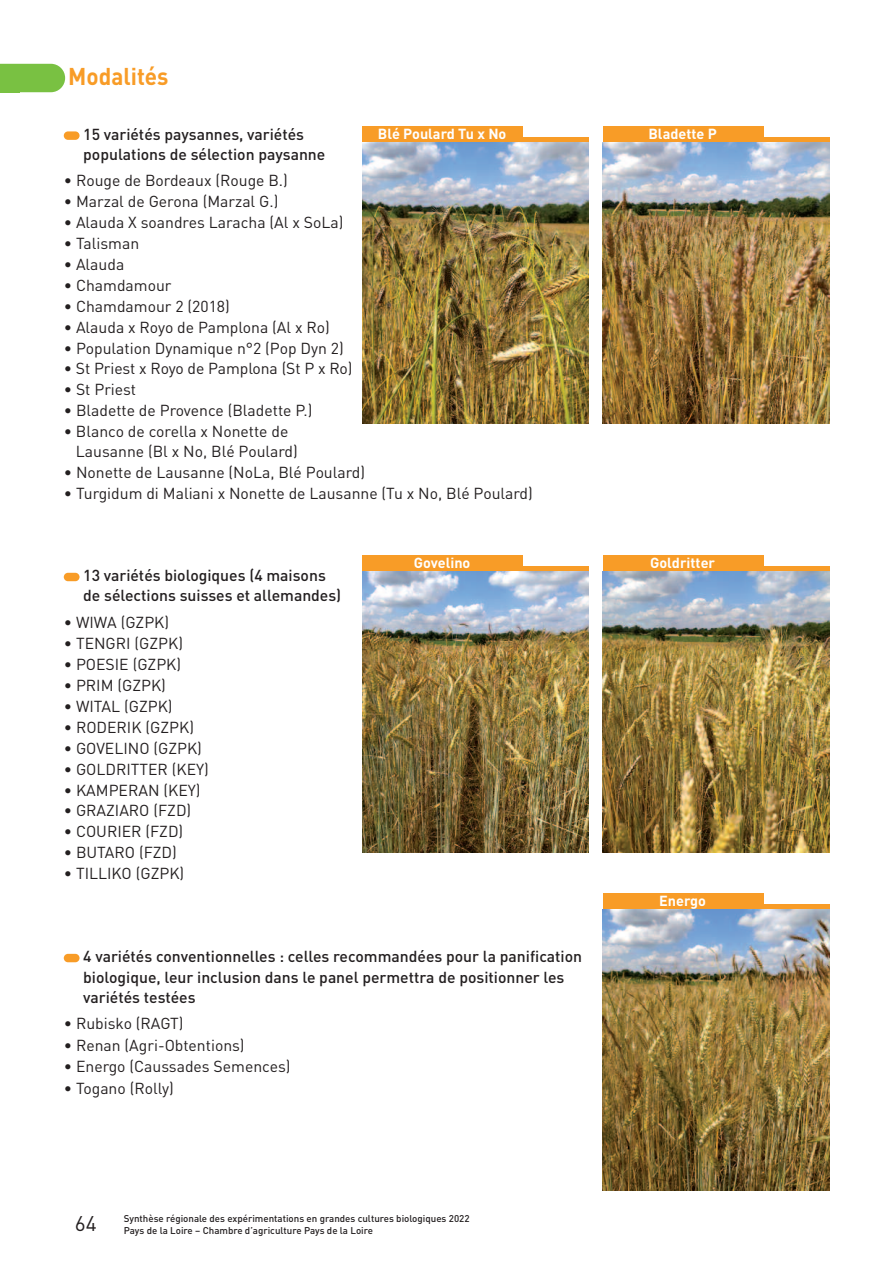
<style>
.page{position:relative;width:893px;height:1263px;background:#fff}
.page>*{position:absolute;margin:0;border:0;box-sizing:border-box;transform-origin:0 0}
.t1{font:700 24px "DIN";color:#f89c27;scale:.94 1}
.t2{font:21px "DIN";color:#231f20}
.t3{font:15.75px/19.6px "DIN";color:#231f20}
.t4{font:500 15.75px/20.2px "DIN";color:#231f20}
.t5{font:700 14.4px "DIN";color:#fff}
.t6{font:500 9.75px "DIN";color:#231f20}
</style>
<div class="page">
<hr style="left:362px;top:138px;width:227px;height:4px;background:#f89c27">
<svg style="left:20px;top:64px;width:45px;height:28px"></svg>
<div style="left:0;top:64px;width:20px;height:28px;background:#79c142"></div>
<div style="left:64px;top:131px;width:16px;height:9px;background:#f89c27;border-radius:4px"></div>
<div style="left:64px;top:573px;width:16px;height:8px;background:#f89c27;border-radius:4px"></div>
<div style="left:64px;top:954px;width:16px;height:8px;background:#f89c27;border-radius:4px"></div>
<div style="left:362px;top:126px;width:161px;height:16px;background:#f89c27"></div>
<img style="left:362px;top:142px;width:227px;height:282px">
<hr style="left:603px;top:138px;width:226px;height:4px;background:#f89c27">
<div style="left:603px;top:126px;width:160px;height:16px;background:#f89c27"></div>
<img style="left:603px;top:142px;width:226px;height:282px">
<hr style="left:362px;top:567px;width:227px;height:4px;background:#f89c27">
<div style="left:362px;top:555px;width:161px;height:16px;background:#f89c27"></div>
<img style="left:362px;top:571px;width:227px;height:282px">
<hr style="left:603px;top:567px;width:226px;height:4px;background:#f89c27">
<div style="left:603px;top:555px;width:160px;height:16px;background:#f89c27"></div>
<img style="left:603px;top:571px;width:226px;height:282px">
<hr style="left:603px;top:905px;width:226px;height:4px;background:#f89c27">
<div style="left:603px;top:893px;width:160px;height:16px;background:#f89c27"></div>
<img style="left:603px;top:909px;width:226px;height:282px">
<h1 class="t1" style="left:68px;top:63px;width:108px">Modalités</h1>
<p class="t5" style="left:378px;top:125px;width:130px">Blé Poulard Tu x No</p>
<p class="t4" style="left:83px;top:124px;width:244px">15 variétés paysannes, variétés populations de sélection paysanne</p>
<p class="t3" style="left:64px;top:171px;width:226px">• Rouge de Bordeaux (Rouge B.)</p>
<p class="t3" style="left:64px;top:192px;width:216px">• Marzal de Gerona (Marzal G.)</p>
<p class="t3" style="left:64px;top:213px;width:281px">• Alauda X soandres Laracha (Al x SoLa)</p>
<p class="t3" style="left:64px;top:234px;width:77px">• Talisman</p>
<p class="t3" style="left:64px;top:255px;width:62px">• Alauda</p>
<p class="t3" style="left:64px;top:275px;width:109px">• Chamdamour</p>
<p class="t3" style="left:64px;top:296px;width:168px">• Chamdamour 2 (2018)</p>
<p class="t3" style="left:64px;top:317px;width:268px">• Alauda x Royo de Pamplona (Al x Ro)</p>
<p class="t3" style="left:64px;top:338px;width:282px">• Population Dynamique n°2 (Pop Dyn 2)</p>
<p class="t3" style="left:64px;top:359px;width:290px">• St Priest x Royo de Pamplona (St P x Ro)</p>
<p class="t3" style="left:64px;top:380px;width:74px">• St Priest</p>
<p class="t3" style="left:64px;top:401px;width:250px">• Bladette de Provence (Bladette P.)</p>
<p class="t3" style="left:76px;top:422px;width:223px;text-indent:-12px">• Blanco de corella x Nonette de<br>Lausanne (Bl x No, Blé Poulard)</p>
<p class="t3" style="left:64px;top:463px;width:303px">• Nonette de Lausanne (NoLa, Blé Poulard)</p>
<p class="t3" style="left:64px;top:483px;width:470px">• Turgidum di Maliani x Nonette de Lausanne (Tu x No, Blé Poulard)</p>
<p class="t5" style="left:648px;top:125px;width:70px">Bladette P</p>
<p class="t4" style="left:83px;top:566px;width:259px">13 variétés biologiques (4 maisons de sélections suisses et allemandes)</p>
<p class="t3" style="left:64px;top:613px;width:107px">• WIWA (GZPK)</p>
<p class="t3" style="left:64px;top:634px;width:121px">• TENGRI (GZPK)</p>
<p class="t3" style="left:64px;top:655px;width:119px">• POESIE (GZPK)</p>
<p class="t3" style="left:64px;top:676px;width:104px">• PRIM (GZPK)</p>
<p class="t3" style="left:64px;top:696px;width:110px">• WITAL (GZPK)</p>
<p class="t3" style="left:64px;top:717px;width:132px">• RODERIK (GZPK)</p>
<p class="t3" style="left:64px;top:738px;width:140px">• GOVELINO (GZPK)</p>
<p class="t3" style="left:64px;top:759px;width:147px">• GOLDRITTER (KEY)</p>
<p class="t3" style="left:64px;top:780px;width:138px">• KAMPERAN (KEY)</p>
<p class="t3" style="left:64px;top:801px;width:129px">• GRAZIARO (FZD)</p>
<p class="t3" style="left:64px;top:822px;width:121px">• COURIER (FZD)</p>
<p class="t3" style="left:64px;top:843px;width:115px">• BUTARO (FZD)</p>
<p class="t3" style="left:64px;top:864px;width:122px">• TILLIKO (GZPK)</p>
<p class="t5" style="left:414px;top:554px;width:58px">Govelino</p>
<p class="t5" style="left:650px;top:554px;width:67px">Goldritter</p>
<p class="t5" style="left:659px;top:892px;width:48px">Energo</p>
<p class="t4" style="left:83px;top:947px;width:500px">4 variétés conventionnelles : celles recommandées pour la panification biologique, leur inclusion dans le panel permettra de positionner les variétés testées</p>
<p class="t3" style="left:64px;top:1014px;width:121px">• Rubisko (RAGT)</p>
<p class="t3" style="left:64px;top:1036px;width:182px">• Renan (Agri-Obtentions)</p>
<p class="t3" style="left:64px;top:1057px;width:228px">• Energo (Caussades Semences)</p>
<p class="t3" style="left:64px;top:1079px;width:111px">• Togano (Rolly)</p>
<h2 class="t2" style="left:75px;top:1211px;width:23px">64</h2>
<p class="t6" style="left:124px;top:1213px;width:347px">Synthèse régionale des expérimentations en grandes cultures biologiques 2022</p>
<p class="t6" style="left:124px;top:1225px;width:251px">Pays de la Loire – Chambre d’agriculture Pays de la Loire</p>
</div>
